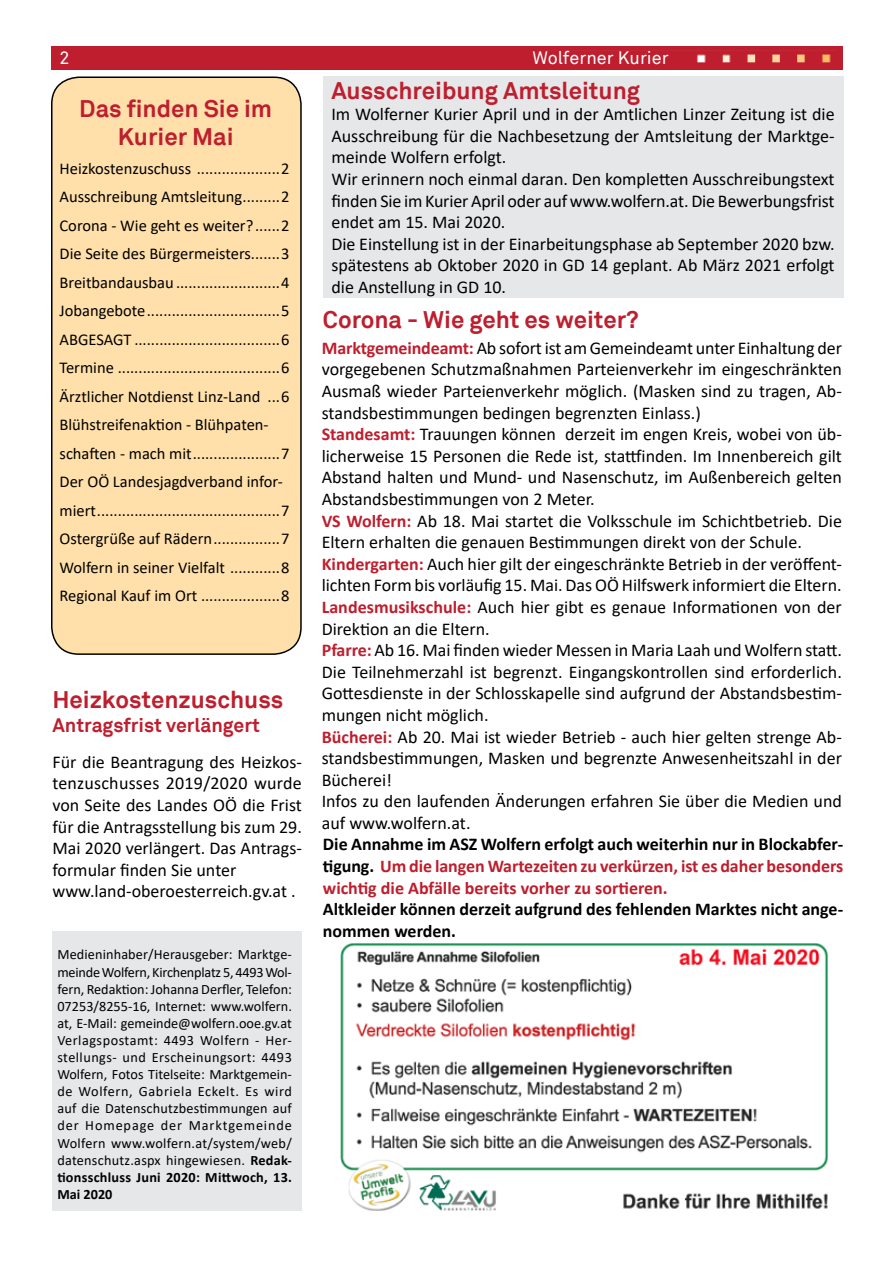
<style>
.page{position:relative;width:893px;height:1263px;background:#fff}
.page>*{position:absolute;margin:0;border:0;box-sizing:border-box;transform-origin:0 0}
.t1{font:700 24px/28.8px "Akkurat OEVP";color:#be1e2d;text-align:center}
.t2{font:700 19.5px "Akkurat OEVP";color:#be1e2d}
.t3{font:18px/21.6px "Calibri";color:#000}
.t4{font:700 18px/21.6px "Calibri";color:#be1e2d;text-align:justify}
.t5{font:700 18px/21.6px "Calibri";color:#000}
.t6{font:18px "Akkurat OEVP";color:#fff}
.t7{font:16.5px/28.5px "Calibri";color:#000}
.t8{font:14.25px/17.1px "Calibri";letter-spacing:.015em;color:#000;text-align:justify}
.s1{font-weight:700}
.s2{font-weight:700;color:#be1e2d}
.s3{color:#000}
</style>
<div class="page">
<div style="left:52px;top:77px;width:249px;height:577px;background:#ffe0aa;border-radius:27px"></div>
<div style="left:51px;top:77px;width:251px;height:578px;border:2px solid #000;border-radius:27px"></div>
<div style="left:323px;top:76px;width:520px;height:222px;background:#e6e7e8"></div>
<img style="left:340px;top:943px;width:488px;height:267px">
<div style="left:52px;top:931px;width:250px;height:279px;background:#e6e7e8"></div>
<div style="left:51px;top:47px;width:791px;height:23px;background:#be1e2d"></div>
<img style="left:696px;top:54px;width:135px;height:9px">
<p class="t6" style="left:60px;top:47px;width:12px">2</p>
<p class="t6" style="left:533px;top:47px;width:138px">Wolferner Kurier</p>
<h1 class="t1" style="left:79px;top:94px;width:194px">Das finden Sie im<br>Kurier Mai</h1>
<p class="t7" style="left:60px;top:154px;width:232px">Heizkostenzuschuss ....................2<br>Ausschreibung Amtsleitung.........2<br>Corona - Wie geht es weiter?......2<br>Die Seite des Bürgermeisters.......3<br>Breitbandausbau .........................4<br>Jobangebote................................5<br>ABGESAGT ...................................6<br>Termine .......................................6<br>Ärztlicher Notdienst Linz-Land ...6<br>Blühstreifenaktion - Blühpaten&shy;schaften - mach mit.....................7<br>Der OÖ Landesjagdverband infor&shy;miert............................................7<br>Ostergrüße auf Rädern................7<br>Wolfern in seiner Vielfalt ............8<br>Regional Kauf im Ort ...................8</p>
<h1 class="t1" style="left:52px;top:686px;width:232px">Heizkostenzuschuss</h1>
<p class="t2" style="left:52px;top:713px;width:209px">Antragsfrist verlängert</p>
<p class="t3" style="left:52px;top:750px;width:251px">Für die Beantragung des Heizkos&shy;tenzuschusses 2019/2020 wurde von Seite des Landes OÖ die Frist für die Antragsstellung bis zum 29.<br>Mai 2020 verlängert. Das Antrags&shy;formular finden Sie unter www.land-oberoesterreich.gv.at .</p>
<p class="t8" style="left:57px;top:946px;width:236px">Medieninhaber/Herausgeber: Marktge&shy;meinde Wolfern, Kirchenplatz 5, 4493 Wol&shy;fern, Redaktion: Johanna Derfler, Telefon:<br>07253/8255-16, Internet: www.wolfern. at, E-Mail: gemeinde@wolfern.ooe.gv.at Verlagspostamt: 4493 Wolfern - Her&shy;stellungs- und Erscheinungsort: 4493<br>Wolfern, Fotos Titelseite: Marktgemein&shy;de Wolfern, Gabriela Eckelt. Es wird auf die Datenschutzbestimmungen auf der Homepage der Marktgemeinde Wolfern www.wolfern.at/system/web/ datenschutz.aspx hingewiesen. <span class="s1">Redak&shy;tionsschluss Juni 2020: Mittwoch, 13.<br>Mai 2020</span></p>
<h1 class="t1" style="left:331px;top:76px;width:310px">Ausschreibung Amtsleitung</h1>
<p class="t3" style="left:331px;top:103px;width:505px">Im Wolferner Kurier April und in der Amtlichen Linzer Zeitung ist die Ausschreibung für die Nachbesetzung der Amtsleitung der Marktge&shy;meinde Wolfern erfolgt.<br>Wir erinnern noch einmal daran. Den kompletten Ausschreibungstext finden Sie im Kurier April oder auf www.wolfern.at. Die Bewerbungsfrist endet am 15. Mai 2020.<br>Die Einstellung ist in der Einarbeitungsphase ab September 2020 bzw. spätestens ab Oktober 2020 in GD 14 geplant. Ab März 2021 erfolgt die Anstellung in GD 10.</p>
<h1 class="t1" style="left:323px;top:305px;width:317px">Corona - Wie geht es weiter?</h1>
<p class="t3" style="left:322px;top:336px;width:522px"><span class="s2">Marktgemeindeamt:</span> Ab sofort ist am Gemeindeamt unter Einhaltung der vorgegebenen Schutzmaßnahmen Parteienverkehr im eingeschränkten Ausmaß wieder Parteienverkehr möglich. (Masken sind zu tragen, Ab&shy;standsbestimmungen bedingen begrenzten Einlass.)<br><span class="s2">Standesamt:</span> Trauungen können derzeit im engen Kreis, wobei von üb&shy;licherweise 15 Personen die Rede ist, stattfinden. Im Innenbereich gilt Abstand halten und Mund- und Nasenschutz, im Außenbereich gelten Abstandsbestimmungen von 2 Meter.<br><span class="s2">VS Wolfern:</span> Ab 18. Mai startet die Volksschule im Schichtbetrieb. Die Eltern erhalten die genauen Bestimmungen direkt von der Schule.<br><span class="s2">Kindergarten:</span> Auch hier gilt der eingeschränkte Betrieb in der veröffent&shy;lichten Form bis vorläufig 15. Mai. Das OÖ Hilfswerk informiert die Eltern.<br><span class="s2">Landesmusikschule:</span> Auch hier gibt es genaue Informationen von der Direktion an die Eltern.<br><span class="s2">Pfarre:</span> Ab 16. Mai finden wieder Messen in Maria Laah und Wolfern statt.<br>Die Teilnehmerzahl ist begrenzt. Eingangskontrollen sind erforderlich.<br>Gottesdienste in der Schlosskapelle sind aufgrund der Abstandsbestim&shy;mungen nicht möglich.<br><span class="s2">Bücherei:</span> Ab 20. Mai ist wieder Betrieb - auch hier gelten strenge Ab&shy;standsbestimmungen, Masken und begrenzte Anwesenheitszahl in der Bücherei!<br>Infos zu den laufenden Änderungen erfahren Sie über die Medien und auf www.wolfern.at.</p>
<p class="t4" style="left:323px;top:833px;width:522px"><span class="s3">Die Annahme im ASZ Wolfern erfolgt auch weiterhin nur in Blockabfer&shy;tigung.</span> Um die langen Wartezeiten zu verkürzen, ist es daher besonders wichtig die Abfälle bereits vorher zu sortieren.</p>
<p class="t5" style="left:323px;top:898px;width:522px">Altkleider können derzeit aufgrund des fehlenden Marktes nicht ange&shy;nommen werden.</p>
</div>
